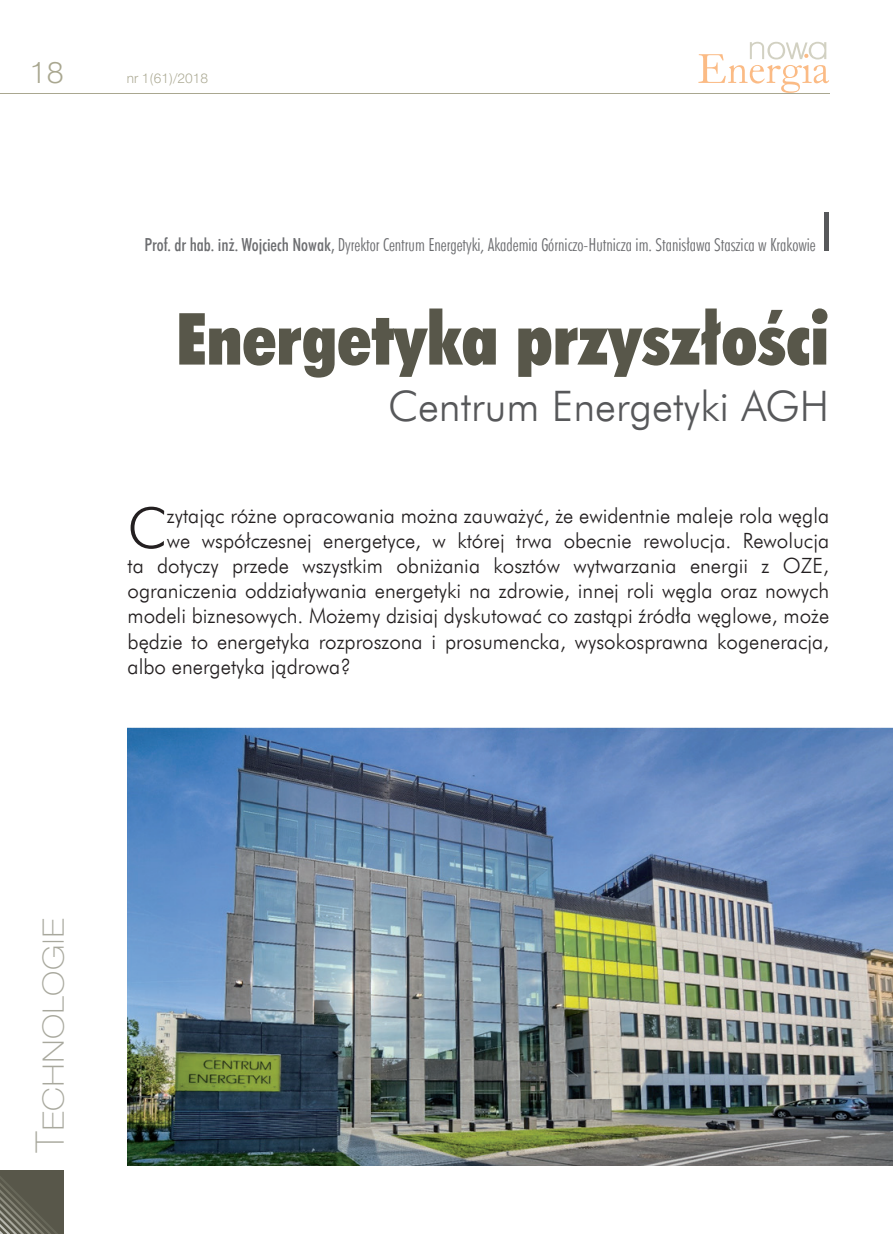
<style>
.page{position:relative;width:893px;height:1234px;background:#fff}
.page>*{position:absolute;margin:0;border:0;box-sizing:border-box;transform-origin:0 0}
.t1{font:72px "Futura X Blk Cn EU Normal";color:#58574a}
.t2{font:56.25px "Futura Lt EU Normal";color:#231f20}
.t3{font:42px "Futura Lt EU Normal";color:#57585a}
.t4{font:39px "Switzer EFN Thin";color:#a8a89d}
.t5{font:30px "Switzer EFN Light";color:#a9a790}
.t6{font:21px "Futura Lt EU Normal";color:#231f20}
.t7{font:18px "Futura Lt Cn EU Normal";color:#6c6d70}
.t8{font:13.5px "Switzer EFN Light";color:#a9a790}
.s1{font-family:"Futura Md Cn EU Normal"}
</style>
<div class="page">
<hr style="left:0;top:93px;width:829px;height:1px;background:#a9a790">
<svg style="left:698px;top:42px;width:131px;height:51px"></svg>
<svg style="left:0;top:1170px;width:64px;height:63px;background:#605f52"></svg>
<hr style="left:824px;top:212px;width:4px;height:39px;background:#57585a">
<img style="left:128px;top:727px;width:765px;height:438px">
<h3 class="t5" style="left:30px;top:55px;width:36px">18</h3>
<p class="t8" style="left:127px;top:70px;width:83px">nr 1(61)/2018</p>
<p class="t7" style="left:144px;top:233px;width:673px"><span class="s1">Prof. dr hab. inż. Wojciech Nowak,</span> Dyrektor Centrum Energetyki, Akademia Górniczo-Hutnicza im. Stanisława Staszica w Krakowie</p>
<h1 class="t1" style="left:176px;top:293px;width:654px">Energetyka przyszłości</h1>
<h3 class="t3" style="left:388px;top:380px;width:443px">Centrum Energetyki AGH</h3>
<h2 class="t2" style="left:128px;top:493px;width:41px">C</h2>
<p class="t6" style="left:167px;top:502px;width:664px">zytając różne opracowania można zauważyć, że ewidentnie maleje rola węgla</p>
<p class="t6" style="left:167px;top:527px;width:664px">we współczesnej energetyce, w której trwa obecnie rewolucja. Rewolucja</p>
<p class="t6" style="left:128px;top:552px;width:703px">ta dotyczy przede wszystkim obniżania kosztów wytwarzania energii z OZE,</p>
<p class="t6" style="left:128px;top:578px;width:703px">ograniczenia oddziaływania energetyki na zdrowie, innej roli węgla oraz nowych</p>
<p class="t6" style="left:128px;top:603px;width:703px">modeli biznesowych. Możemy dzisiaj dyskutować co zastąpi źródła węglowe, może</p>
<p class="t6" style="left:128px;top:628px;width:703px">będzie to energetyka rozproszona i prosumencka, wysokosprawna kogeneracja,</p>
<p class="t6" style="left:128px;top:653px;width:225px">albo energetyka jądrowa?</p>
<h3 class="t4" style="left:28px;top:1152px;width:237px;rotate:-90deg">TECHNOLOGIE</h3>
</div>
